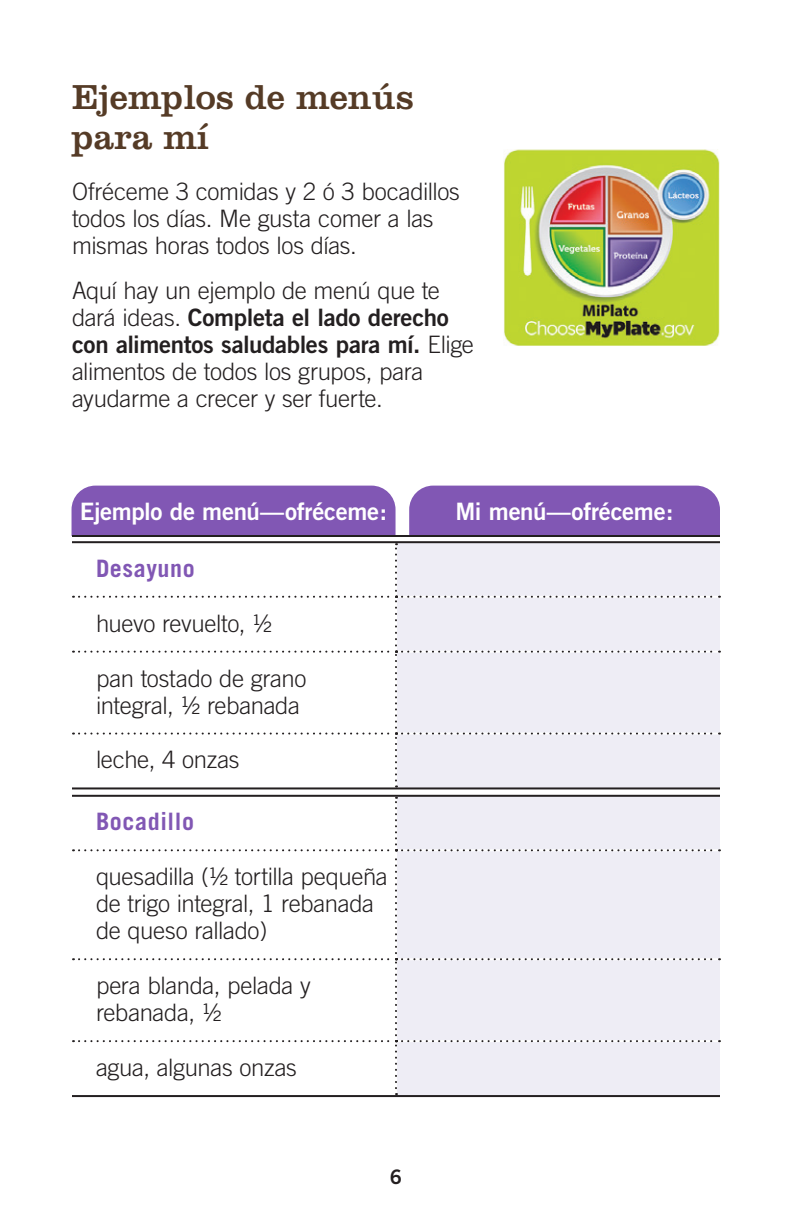
<style>
.page{position:relative;width:792px;height:1224px;background:#fff}
.page>*{position:absolute;margin:0;border:0;box-sizing:border-box;transform-origin:0 0}
.t1{font:36px/40px "Clarendon";color:#553b26}
.t2{font:300 24px/27px "Trade Gothic";letter-spacing:-.015em;color:#231f20}
.t3{font:24px "Trade Gothic Bold Two";letter-spacing:-.015em;color:#fff}
.t4{font:700 24px "Trade Gothic";letter-spacing:.025em;color:#8157b4}
.t5{font:20px "Trade Gothic Bold Two";color:#231f20}
.s1{font-family:"Trade Gothic Bold Two";font-weight:400}
</style>
<div class="page">
<div style="left:72px;top:486px;width:324px;height:49px;background:#8157b4"></div>
<div style="left:409px;top:486px;width:311px;height:49px;background:#8157b4"></div>
<hr style="left:72px;top:535px;width:648px;height:2px;background:#231f20">
<hr style="left:72px;top:541px;width:324px;height:2px;background:#231f20">
<hr style="left:396px;top:541px;width:324px;height:2px;background:#231f20">
<hr style="left:72px;top:787px;width:324px;height:2px;background:#231f20">
<hr style="left:396px;top:787px;width:324px;height:2px;background:#231f20">
<svg style="left:73px;top:543px;width:647px;height:244px"></svg>
<hr style="left:72px;top:795px;width:324px;height:2px;background:#231f20">
<hr style="left:396px;top:795px;width:324px;height:2px;background:#231f20">
<hr style="left:72px;top:1095px;width:324px;height:2px;background:#231f20">
<hr style="left:396px;top:1095px;width:324px;height:2px;background:#231f20">
<svg style="left:73px;top:797px;width:647px;height:298px"></svg>
<img style="left:504px;top:150px;width:216px;height:196px">
<h2 class="t1" style="left:72px;top:77px;width:343px">Ejemplos de menús para mí</h2>
<p class="t2" style="left:72px;top:178px;width:389px">Ofréceme 3 comidas y 2 ó 3 bocadillos todos los días. Me gusta comer a las mismas horas todos los días.</p>
<p class="t2" style="left:72px;top:277px;width:403px">Aquí hay un ejemplo de menú que te dará ideas. <span class="s1">Completa el lado derecho con alimentos saludables para mí.</span> Elige alimentos de todos los grupos, para ayudarme a crecer y ser fuerte.</p>
<h3 class="t3" style="left:80px;top:496px;width:309px">Ejemplo de menú—ofréceme:</h3>
<p class="t3" style="left:456px;top:496px;width:220px">Mi menú—ofréceme:</p>
<h4 class="t4" style="left:96px;top:553px;width:100px">Desayuno</h4>
<p class="t2" style="left:96px;top:609px;width:178px">huevo revuelto, ½</p>
<p class="t2" style="left:96px;top:664px;width:212px">pan tostado de grano integral, ½ rebanada</p>
<p class="t2" style="left:96px;top:746px;width:145px">leche, 4 onzas</p>
<h4 class="t4" style="left:96px;top:807px;width:100px">Bocadillo</h4>
<p class="t2" style="left:96px;top:863px;width:293px">quesadilla (½ tortilla pequeña de trigo integral, 1 rebanada de queso rallado)</p>
<p class="t2" style="left:96px;top:972px;width:216px">pera blanda, pelada y rebanada, ½</p>
<p class="t2" style="left:96px;top:1054px;width:202px">agua, algunas onzas</p>
<p class="t5" style="left:390px;top:1164px;width:14px">6</p>
</div>
